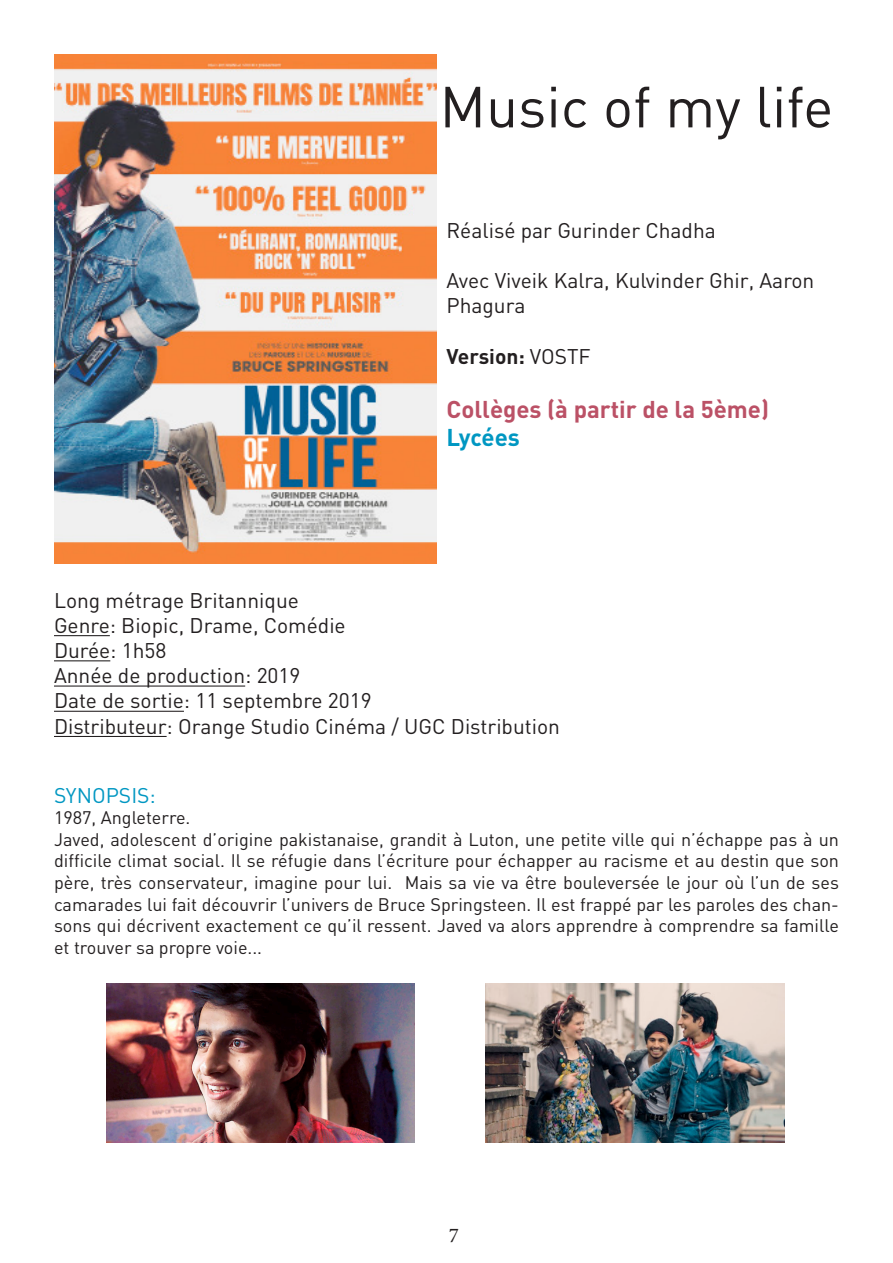
<style>
.page{position:relative;width:893px;height:1263px;background:#fff}
.page>*{position:absolute;margin:0;border:0;box-sizing:border-box;transform-origin:0 0}
.t1{font:57px "DIN";color:#231f20}
.t2{font:700 24px "DIN";color:#bb5166}
.t3{font:700 24px "DIN";letter-spacing:-.01em;color:#0097c2}
.t4{font:21px/25.2px "DIN";color:#231f20}
.t5{font:700 21px "DIN";color:#231f20}
.t6{font:21px "DIN";color:#0097c2}
.t7{font:21px "Minion Pro";color:#231f20}
.t8{font:18px/21.6px "DIN";color:#231f20;text-align:justify}
.s1{font-weight:400}
</style>
<div class="page">
<img style="left:54px;top:54px;width:383px;height:510px">
<hr style="left:54px;top:635px;width:56px;height:1px;background:#231f20">
<hr style="left:54px;top:660px;width:56px;height:1px;background:#231f20">
<hr style="left:54px;top:685px;width:191px;height:2px;background:#231f20">
<hr style="left:54px;top:711px;width:130px;height:1px;background:#231f20">
<hr style="left:54px;top:736px;width:113px;height:1px;background:#231f20">
<img style="left:106px;top:983px;width:309px;height:160px">
<img style="left:486px;top:983px;width:299px;height:160px">
<p class="t1" style="left:440px;top:71px;width:395px">Music of my life</p>
<p class="t4" style="left:446px;top:217px;width:271px">Réalisé par Gurinder Chadha</p>
<p class="t4" style="left:446px;top:267px;width:369px">Avec Viveik Kalra, Kulvinder Ghir, Aaron<br>Phagura</p>
<p class="t5" style="left:446px;top:342px;width:146px">Version: <span class="s1">VOSTF</span></p>
<p class="t2" style="left:446px;top:393px;width:324px">Collèges (à partir de la 5ème)</p>
<p class="t3" style="left:446px;top:422px;width:75px">Lycées</p>
<p class="t4" style="left:54px;top:587px;width:246px">Long métrage Britannique</p>
<p class="t4" style="left:54px;top:612px;width:293px">Genre: Biopic, Drame, Comédie</p>
<p class="t4" style="left:54px;top:637px;width:114px">Durée: 1h58</p>
<p class="t4" style="left:54px;top:662px;width:248px">Année de production: 2019</p>
<p class="t4" style="left:54px;top:688px;width:319px">Date de sortie: 11 septembre 2019</p>
<p class="t4" style="left:54px;top:713px;width:508px">Distributeur: Orange Studio Cinéma / UGC Distribution</p>
<p class="t6" style="left:54px;top:782px;width:103px">SYNOPSIS:</p>
<p class="t8" style="left:54px;top:807px;width:138px">1987, Angleterre.</p>
<p class="t8" style="left:54px;top:828px;width:786px">Javed, adolescent d’origine pakistanaise, grandit à Luton, une petite ville qui n’échappe pas à un difficile climat social. Il se réfugie dans l’écriture pour échapper au racisme et au destin que son père, très conservateur, imagine pour lui. Mais sa vie va être bouleversée le jour où l’un de ses camarades lui fait découvrir l’univers de Bruce Springsteen. Il est frappé par les paroles des chan&shy;sons qui décrivent exactement ce qu’il ressent. Javed va alors apprendre à comprendre sa famille et trouver sa propre voie...</p>
<p class="t7" style="left:449px;top:1221px;width:12px">7</p>
</div>
